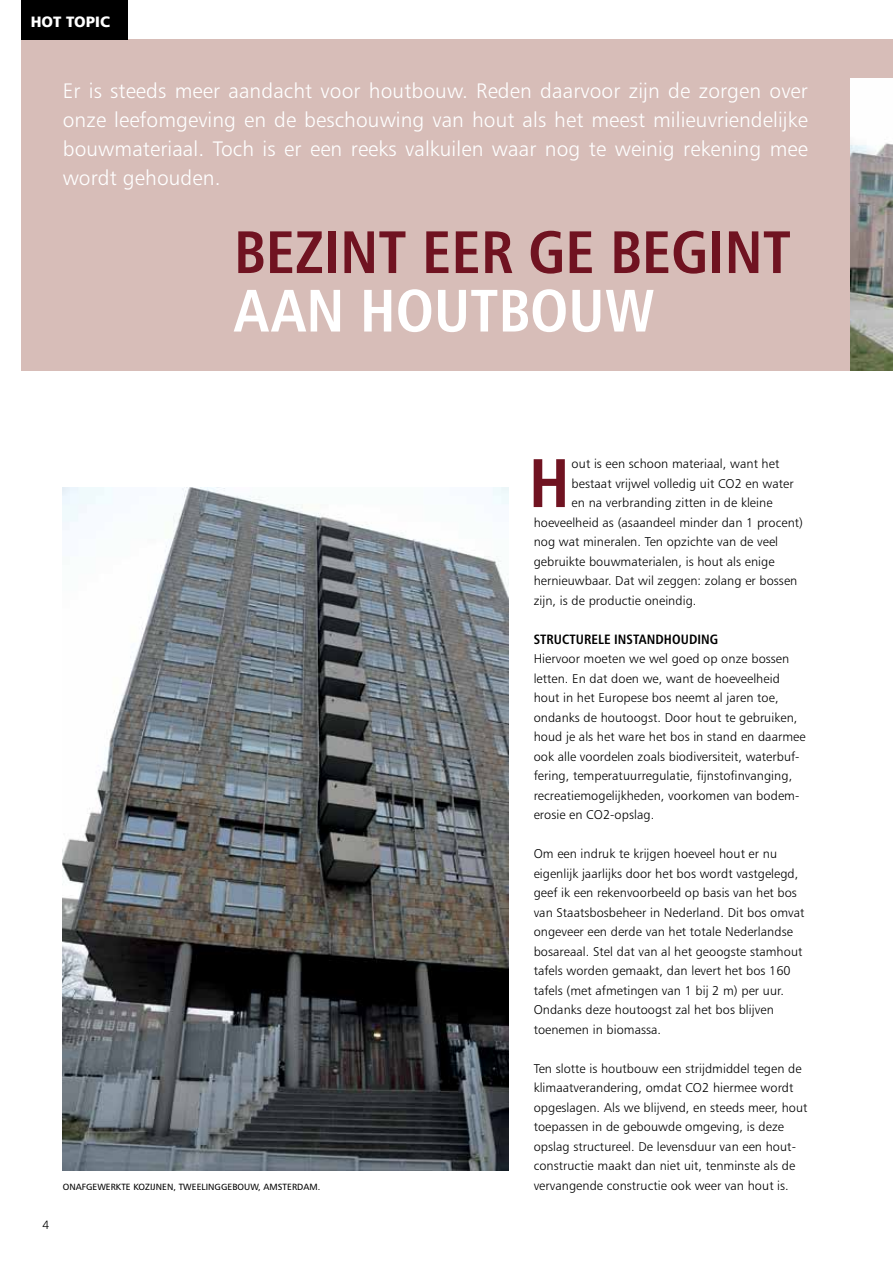
<style>
.page{position:relative;width:893px;height:1263px;background:#fff}
.page>*{position:absolute;margin:0;border:0;box-sizing:border-box;transform-origin:0 0}
.t1{font:69px "Humanist 777 BT Bold Condensed B";color:#701321}
.t2{font:60px "Humanist 777 BT Bold Condensed B";color:#701321}
.t3{font:60px "Humanist 777 BT Bold Condensed B";color:#fff}
.t4{font:21px/29.2px "Humanist 777 BT Light B";letter-spacing:.005em;color:#fff;text-align:justify}
.t5{font:15px "Humanist 777 BT Black B";color:#fff}
.t6{font:13.5px "Humanist 777 BT Bold Condensed B";letter-spacing:.005em;color:#000}
.t7{font:12.75px/19.5px "Humanist 777 BT Light B";letter-spacing:.005em;color:#000}
.t8{font:12px "Humanist 777 BT Light B";color:#000}
.t9{font:9px "Humanist 777 BT Roman B";letter-spacing:.005em;color:#000}
</style>
<div class="page">
<div style="left:21px;top:39px;width:872px;height:331px;background:#d7bdb8"></div>
<img style="left:63px;top:488px;width:445px;height:682px">
<img style="left:850px;top:78px;width:43px;height:292px">
<div style="left:21px;top:0;width:107px;height:39px;background:#000"></div>
<p class="t5" style="left:31px;top:12px;width:81px">HOT TOPIC</p>
<p class="t4" style="left:63px;top:75px;width:747px">E r is steeds meer aandacht voor houtbouw. Reden daarvoor zijn de zorgen over onze leefomgeving en de beschouwing van hout als het meest milieuvriendelijke bouwmateriaal. Toch is er een reeks valkuilen waar nog te weinig rekening mee wordt gehouden.</p>
<h2 class="t2" style="left:234px;top:214px;width:559px">BEZINT EER GE BEGINT</h2>
<h2 class="t3" style="left:234px;top:273px;width:423px">AAN HOUTBOUW</h2>
<p class="t8" style="left:43px;top:1217px;width:8px">4</p>
<p class="t9" style="left:63px;top:1181px;width:259px">ONAFGEWERKTE KOZIJN EN , TWEELIN GGEBOUW, AMSTERDAM.</p>
<h1 class="t1" style="left:529px;top:440px;width:33px">H</h1>
<p class="t7" style="left:572px;top:454px;width:209px">out is een schoon materiaal, want het</p>
<p class="t7" style="left:572px;top:473px;width:224px">bestaat vrijwel volledig uit CO2 en water</p>
<p class="t7" style="left:572px;top:493px;width:202px">en na verbranding zitten in de kleine</p>
<p class="t7" style="left:534px;top:512px;width:271px">hoeveelheid as (asaandeel minder dan 1 procent)</p>
<p class="t7" style="left:534px;top:532px;width:246px">nog wat mineralen. Ten opzichte van de veel</p>
<p class="t7" style="left:534px;top:551px;width:242px">gebruikte bouwmaterialen, is hout als enige</p>
<p class="t7" style="left:534px;top:571px;width:265px">hernieuwbaar. Dat wil zeggen: zolang er bossen</p>
<p class="t7" style="left:534px;top:590px;width:164px">zijn, is de productie oneindig.</p>
<p class="t6" style="left:534px;top:630px;width:186px">STRUCTURELE INSTANDHOUDING</p>
<p class="t7" style="left:534px;top:649px;width:273px">H iervoor moeten we wel goed op onze bossen letten. E n dat doen we, want de hoeveelheid hout in het E uropese bos neemt al jaren toe, ondanks de houtoogst. Door hout te gebruiken, houd je als het ware het bos in stand en daarmee ook alle voordelen zoals biodiversiteit, waterbuf&shy;fering, temperatuurregulatie, fijnstofinvanging, recreatiemogelijkheden, voorkomen van bodem&shy;erosie en CO2-opslag.</p>
<p class="t7" style="left:534px;top:844px;width:272px">Om een indruk te krijgen hoeveel hout er nu eigenlijk jaarlijks door het bos wordt vastgelegd, geef ik een rekenvoorbeeld op basis van het bos van Staatsbosbeheer in N ederland. Dit bos omvat ongeveer een derde van het totale Nederlandse bosareaal. Stel dat van al het geoogste stamhout tafels worden gemaakt, dan levert het bos 160 tafels (met afmetingen van 1 bij 2 m) per uur.<br>Ondanks deze houtoogst zal het bos blijven toenemen in biomassa.</p>
<p class="t7" style="left:534px;top:1058px;width:275px">Ten slotte is houtbouw een strijdmiddel tegen de klimaatverandering, omdat CO2 hiermee wordt opgeslagen. Als we blijvend, en steeds meer, hout toepassen in de gebouwde omgeving, is deze opslag structureel. De levensduur van een hout&shy;constructie maakt dan niet uit, tenminste als de vervangende constructie ook weer van hout is.</p>
</div>
